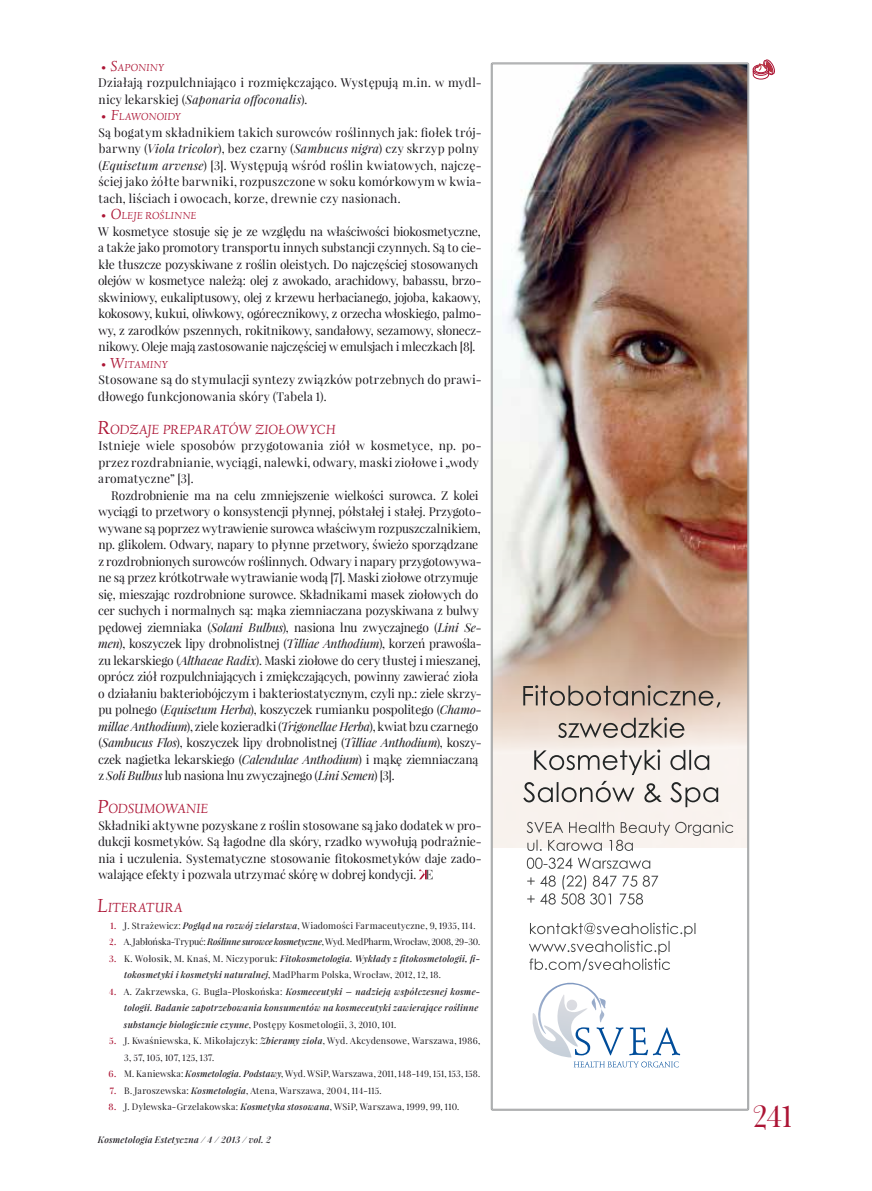
<style>
.page{position:relative;width:872px;height:1191px;background:#fff}
.page>*{position:absolute;margin:0;border:0;box-sizing:border-box;transform-origin:0 0}
.t1{font:30px "Playfair Display";color:#ac1535}
.t2{font:italic 13.65px "Linden Hill";color:#ac1535}
.t3{font:italic 13.65px "Linden Hill";letter-spacing:.02em;color:#ac1535}
.t4{font:12px/16.5px "Playfair Display";letter-spacing:-.005em;color:#1a171c}
.t5{font:12px/16.5px "Playfair Display";letter-spacing:.015em;color:#1a171c}
.t6{font:12px/16.5px "Playfair Display";letter-spacing:.02em;color:#1a171c}
.t7{font:italic 10.5px "Linden Hill";letter-spacing:.02em;color:#ac1535}
.t8{font:italic 10.5px "Linden Hill";letter-spacing:-.005em;color:#ac1535}
.t9{font:italic 600 9px/16.5px "Playfair Display";letter-spacing:.025em;color:#1a171c}
.t10{font:9px/16.5px "Playfair Display";letter-spacing:.02em;color:#1a171c}
.t11{font:9px "Playfair Display";letter-spacing:-.015em;color:#1a171c}
.s1{font-family:"Playfair Display";font-style:normal;font-size:12px}
.s2{font-size:15px}
.s3{font-style:italic}
.s4{font-size:19.5px}
.s5{font-weight:600;color:#ac1535}
.s6{font-weight:600;font-style:italic}
.s7{font-style:normal;color:#ac1535}
.s8{font-weight:400;font-style:normal}
</style>
<div class="page">
<svg style="left:752px;top:59px;width:23px;height:21px"></svg>
<svg style="left:419px;top:869px;width:14px;height:10px"></svg>
<img style="left:492px;top:64px;width:256px;height:1045px">
<p class="t7" style="left:101px;top:61px;width:65px"><span class="s1">•</span> <span class="s2">S</span>APONINY</p>
<p class="t5" style="left:98px;top:74px;width:385px">Działają rozpulchniająco i rozmiękczająco. Występują m.in. w mydl&shy;nicy lekarskiej (<span class="s3">Saponaria offoconalis</span>).</p>
<p class="t8" style="left:101px;top:111px;width:81px"><span class="s1">•</span> <span class="s2">F</span>LAWONOIDY</p>
<p class="t6" style="left:98px;top:123px;width:385px">Są bogatym składnikiem takich surowców roślinnych jak: fiołek trój&shy;barwny (<span class="s3">Viola tricolor</span>), bez czarny (<span class="s3">Sambucus nigra</span>) czy skrzyp polny (<span class="s3">Equisetum arvense</span>) [3]. Występują wśród roślin kwiatowych, najczę&shy;ściej jako żółte barwniki, rozpuszczone w soku komórkowym w kwia&shy;tach, liściach i owocach, korze, drewnie czy nasionach.</p>
<p class="t7" style="left:101px;top:210px;width:97px"><span class="s1">•</span> <span class="s2">O</span>LEJE ROŚLINNE</p>
<p class="t4" style="left:98px;top:222px;width:385px">W kosmetyce stosuje się je ze względu na właściwości biokosmetyczne, a także jako promotory transportu innych substancji czynnych. Są to cie&shy;kłe tłuszcze pozyskiwane z roślin oleistych. Do najczęściej stosowanych olejów w kosmetyce należą: olej z awokado, arachidowy, babassu, brzo&shy;skwiniowy, eukaliptusowy, olej z krzewu herbacianego, jojoba, kakaowy, kokosowy, kukui, oliwkowy, ogórecznikowy, z orzecha włoskiego, palmo&shy;wy, z zarodków pszennych, rokitnikowy, sandałowy, sezamowy, słonecz&shy;nikowy. Oleje mają zastosowanie najczęściej w emulsjach i mleczkach [8].</p>
<p class="t7" style="left:101px;top:358px;width:68px"><span class="s1">•</span> <span class="s2">W</span>ITAMINY</p>
<p class="t5" style="left:98px;top:371px;width:385px">Stosowane są do stymulacji syntezy związków potrzebnych do prawi&shy;dłowego funkcjonowania skóry (Tabela 1).</p>
<p class="t2" style="left:98px;top:422px;width:239px"><span class="s4">R</span>ODZAJE PREPARATÓW ZIOŁOWYCH</p>
<p class="t5" style="left:98px;top:437px;width:385px">Istnieje wiele sposobów przygotowania ziół w kosmetyce, np. po&shy;przez rozdrabnianie, wyciągi, nalewki, odwary, maski ziołowe i „wody aromatyczne” [3].</p>
<p class="t4" style="left:98px;top:486px;width:385px;text-indent:13px">Rozdrobnienie ma na celu zmniejszenie wielkości surowca. Z kolei wyciągi to przetwory o konsystencji płynnej, półstałej i stałej. Przygoto&shy;wywane są poprzez wytrawienie surowca właściwym rozpuszczalnikiem, np. glikolem. Odwary, napary to płynne przetwory, świeżo sporządzane z rozdrobnionych surowców roślinnych. Odwary i napary przygotowywa&shy;ne są przez krótkotrwałe wytrawianie wodą [7]. Maski ziołowe otrzymuje się, mieszając rozdrobnione surowce. Składnikami masek ziołowych do cer suchych i normalnych są: mąka ziemniaczana pozyskiwana z bulwy pędowej ziemniaka (<span class="s3">Solani Bulbus</span>), nasiona lnu zwyczajnego (<span class="s3">Lini Se&shy;men</span>), koszyczek lipy drobnolistnej (<span class="s3">Tilliae Anthodium</span>), korzeń prawośla&shy;zu lekarskiego (<span class="s3">Althaeae Radix</span>). Maski ziołowe do cery tłustej i mieszanej, oprócz ziół rozpulchniających i zmiękczających, powinny zawierać zioła o działaniu bakteriobójczym i bakteriostatycznym, czyli np.: ziele skrzy&shy;pu polnego (<span class="s3">Equisetum Herba</span>), koszyczek rumianku pospolitego (<span class="s3">Chamo&shy;millae Anthodium</span>), ziele kozieradki (<span class="s3">Trigonellae Herba</span>), kwiat bzu czarnego (<span class="s3">Sambucus Flos</span>), koszyczek lipy drobnolistnej (<span class="s3">Tilliae Anthodium</span>), koszy&shy;czek nagietka lekarskiego (<span class="s3">Calendulae Anthodium</span>) i mąkę ziemniaczaną z <span class="s3">Soli Bulbus</span> lub nasiona lnu zwyczajnego (<span class="s3">Lini Semen</span>) [3].</p>
<p class="t2" style="left:98px;top:801px;width:112px"><span class="s4">P</span>ODSUMOWANIE</p>
<p class="t4" style="left:98px;top:816px;width:385px;text-align:justify">Składniki aktywne pozyskane z roślin stosowane są jako dodatek w pro&shy;dukcji kosmetyków. Są łagodne dla skóry, rzadko wywołują podrażnie&shy;nia i uczulenia. Systematyczne stosowanie fitokosmetyków daje zado&shy;walające efekty i pozwala utrzymać skórę w dobrej kondycji.</p>
<p class="t3" style="left:98px;top:900px;width:87px"><span class="s4">L</span>ITERATURA</p>
<p class="t10" style="left:110px;top:917px;width:367px"><span class="s5">1.</span> J. Strażewicz: <span class="s6">Pogląd na rozwój zielarstwa</span>, Wiadomości Farmaceutyczne, 9, 1935, 114.</p>
<p class="t11" style="left:109px;top:936px;width:372px"><span class="s5">2.</span> A. Jabłońska-Trypuć: <span class="s6">Roślinne surowce kosmetyczne</span>, Wyd. MedPharm, Wrocław, 2008, 29-30.</p>
<p class="t9" style="left:124px;top:950px;width:357px;text-indent:-15px"><span class="s7">3.</span> <span class="s8">K. Wołosik, M. Knaś, M. Niczyporuk:</span> Fitokosmetologia. Wykłady z fitokosmetologii, fi&shy;tokosmetyki i kosmetyki naturalnej<span class="s8">, MadPharm Polska, Wrocław, 2012, 12, 18.</span></p>
<p class="t9" style="left:124px;top:983px;width:358px;text-indent:-15px"><span class="s7">4.</span> <span class="s8">A. Zakrzewska, G. Bugla-Płoskońska:</span> Kosmeceutyki – nadzieją współczesnej kosme&shy;tologii. Badanie zapotrzebowania konsumentów na kosmeceutyki zawierające roślinne substancje biologicznie czynne<span class="s8">, Postępy Kosmetologii, 3, 2010, 101.</span></p>
<p class="t10" style="left:124px;top:1032px;width:357px;text-indent:-15px"><span class="s5">5.</span> J. Kwaśniewska, K. Mikołajczyk: <span class="s6">Zbieramy zioła</span>, Wyd. Akcydensowe, Warszawa, 1986,<br>3, 57, 105, 107, 125, 137.</p>
<p class="t10" style="left:109px;top:1065px;width:373px"><span class="s5">6.</span> M. Kaniewska: <span class="s6">Kosmetologia. Podstawy</span>, Wyd. WSiP, Warszawa, 2011, 148-149, 151, 153, 158.</p>
<p class="t10" style="left:110px;top:1082px;width:273px"><span class="s5">7.</span> B. Jaroszewska: <span class="s6">Kosmetologia</span>, Atena, Warszawa, 2004, 114-115.</p>
<p class="t10" style="left:109px;top:1098px;width:352px"><span class="s5">8.</span> J. Dylewska-Grzelakowska: <span class="s6">Kosmetyka stosowana</span>, WSiP, Warszawa, 1999, 99, 110.</p>
<p class="t9" style="left:98px;top:1131px;width:174px">Kosmetologia Estetyczna / 4 / 2013 / vol. 2</p>
<h1 class="t1" style="left:753px;top:1095px;width:41px">241</h1>
</div>
